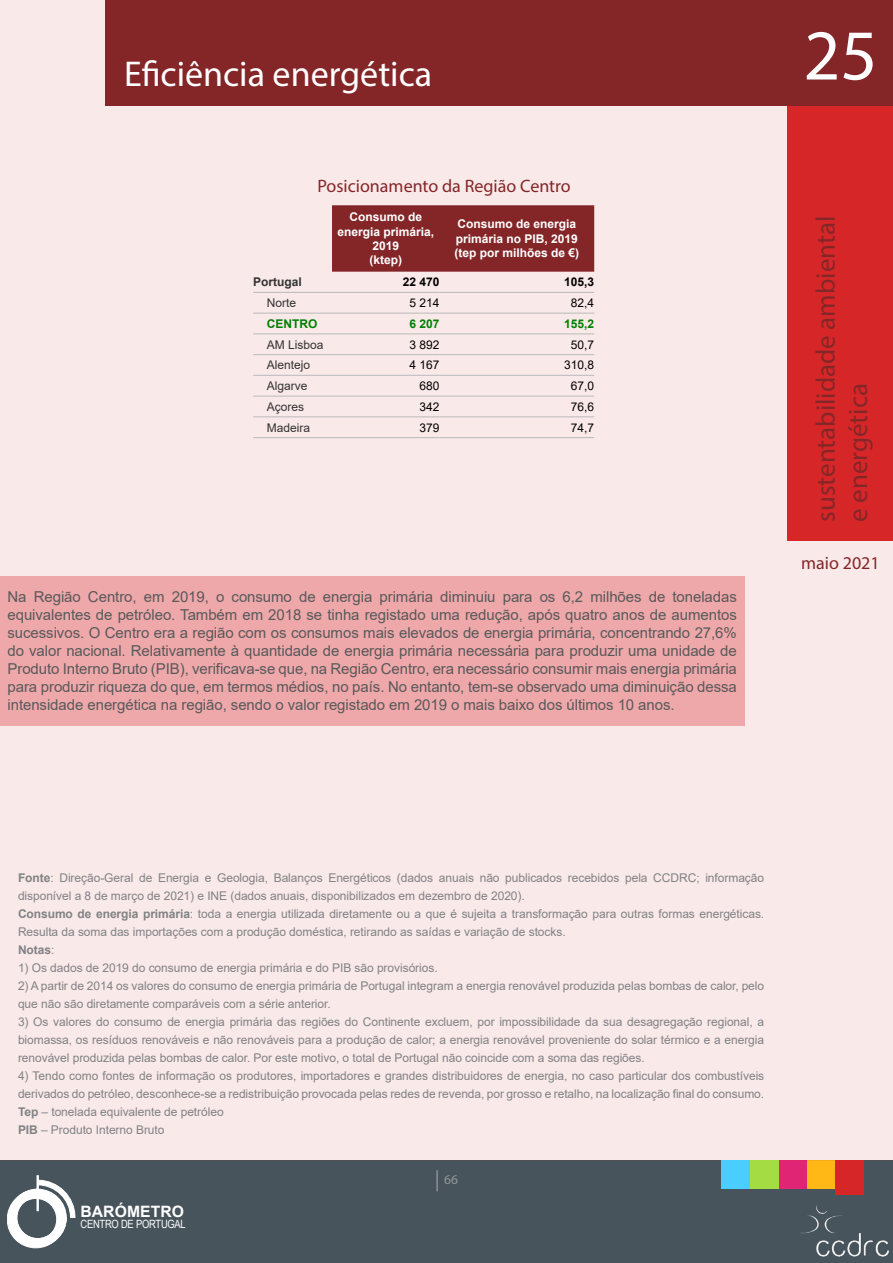
<style>
.page{position:relative;width:893px;height:1263px;background:#fff}
.page>*{position:absolute;margin:0;border:0;box-sizing:border-box;transform-origin:0 0}
.t1{font:72px "Myriad Pro";color:#fff}
.t2{font:36px "Myriad Pro";color:#fff}
.t3{font:27px/32.4px "Myriad Pro";color:#842628}
.t4{font:18px "Myriad Pro";color:#842628}
.t5{font:700 15.6px "Arial";letter-spacing:.005em;color:#fff}
.t6{font:15px/18px "Arial";letter-spacing:-.005em;color:#58595b;text-align:justify}
.t7{font:13.5px "Myriad Pro";color:#939598}
.t8{font:12px/18px "Arial";letter-spacing:-.005em;color:#808285}
.t9{font:700 12px/14.4px "Arial";color:#fff;text-align:center}
.t10{font:12px "Arial";color:#000}
.t11{font:12px "Arial";color:#333}
.t12{font:700 12px "Arial";color:#008000}
.t13{font:700 12px "Arial";color:#000}
.t14{font:700 12px "Arial";color:#333}
.t15{font:11.4px "Arial Narrow";letter-spacing:-.025em;color:#fff}
.s1{font-weight:700}
.s2{font-size:21px}
</style>
<div class="page">
<div style="left:0;top:1160px;width:893px;height:103px;background:#48545c"></div>
<div style="left:807px;top:1160px;width:29px;height:29px;background:#ffb816"></div>
<img style="left:801px;top:1205px;width:87px;height:52px">
<svg style="left:7px;top:1179px;width:69px;height:69px"></svg>
<div style="left:37px;top:1176px;width:1px;height:34px;border:1px solid #fff"></div>
<div style="left:778px;top:1160px;width:29px;height:29px;background:#e02574"></div>
<div style="left:836px;top:1160px;width:28px;height:35px;background:#d62628"></div>
<div style="left:0;top:0;width:893px;height:1160px;background:#fae9e9"></div>
<div style="left:750px;top:1160px;width:28px;height:29px;background:#a4dc43"></div>
<div style="left:722px;top:1160px;width:28px;height:29px;background:#4acdff"></div>
<div style="left:105px;top:0;width:788px;height:105px;background:#842628"></div>
<div style="left:788px;top:105px;width:105px;height:435px;background:#d62628"></div>
<div style="left:0;top:576px;width:744px;height:149px;background:#efa8a9"></div>
<div style="left:332px;top:205px;width:262px;height:67px;background:#842628"></div>
<hr style="left:253px;top:292px;width:79px;height:1px;background:#c0c0c0">
<hr style="left:332px;top:292px;width:107px;height:1px;background:#c0c0c0">
<hr style="left:439px;top:292px;width:155px;height:1px;background:#c0c0c0">
<hr style="left:253px;top:313px;width:79px;height:1px;background:#c0c0c0">
<hr style="left:332px;top:313px;width:107px;height:1px;background:#c0c0c0">
<hr style="left:439px;top:313px;width:155px;height:1px;background:#c0c0c0">
<hr style="left:253px;top:333px;width:79px;height:1px;background:#c0c0c0">
<hr style="left:332px;top:333px;width:107px;height:1px;background:#c0c0c0">
<hr style="left:439px;top:333px;width:155px;height:1px;background:#c0c0c0">
<hr style="left:253px;top:354px;width:79px;height:1px;background:#c0c0c0">
<hr style="left:332px;top:354px;width:107px;height:1px;background:#c0c0c0">
<hr style="left:439px;top:354px;width:155px;height:1px;background:#c0c0c0">
<hr style="left:253px;top:375px;width:79px;height:1px;background:#c0c0c0">
<hr style="left:332px;top:375px;width:107px;height:1px;background:#c0c0c0">
<hr style="left:439px;top:375px;width:155px;height:1px;background:#c0c0c0">
<hr style="left:253px;top:395px;width:79px;height:2px;background:#c0c0c0">
<hr style="left:332px;top:395px;width:107px;height:2px;background:#c0c0c0">
<hr style="left:439px;top:395px;width:155px;height:2px;background:#c0c0c0">
<hr style="left:253px;top:416px;width:79px;height:1px;background:#c0c0c0">
<hr style="left:332px;top:416px;width:107px;height:1px;background:#c0c0c0">
<hr style="left:439px;top:416px;width:155px;height:1px;background:#c0c0c0">
<hr style="left:253px;top:437px;width:79px;height:1px;background:#c0c0c0">
<hr style="left:332px;top:437px;width:107px;height:1px;background:#c0c0c0">
<hr style="left:439px;top:437px;width:155px;height:1px;background:#c0c0c0">
<h2 class="t2" style="left:124px;top:52px;width:310px">Eficiência energética</h2>
<h3 class="t4" style="left:317px;top:175px;width:255px">Posicionamento da Região Centro</h3>
<p class="t9" style="left:337px;top:210px;width:98px">Consumo de energia primária,<br>2019<br>(ktep)</p>
<p class="t9" style="left:454px;top:217px;width:126px;text-align:left">Consumo de energia primária no PIB, 2019 (tep por milhões de €)</p>
<p class="t14" style="left:253px;top:274px;width:50px">Portugal</p>
<p class="t13" style="left:403px;top:274px;width:38px">22 470</p>
<p class="t13" style="left:564px;top:274px;width:32px">105,3</p>
<p class="t11" style="left:267px;top:295px;width:31px">Norte</p>
<p class="t10" style="left:409px;top:295px;width:32px">5 214</p>
<p class="t10" style="left:571px;top:295px;width:25px">82,4</p>
<p class="t12" style="left:267px;top:315px;width:52px">CENTRO</p>
<p class="t12" style="left:409px;top:315px;width:32px">6 207</p>
<p class="t12" style="left:564px;top:315px;width:32px">155,2</p>
<p class="t11" style="left:267px;top:336px;width:58px">AM Lisboa</p>
<p class="t10" style="left:409px;top:336px;width:32px">3 892</p>
<p class="t10" style="left:571px;top:336px;width:25px">50,7</p>
<p class="t11" style="left:267px;top:357px;width:45px">Alentejo</p>
<p class="t10" style="left:409px;top:357px;width:32px">4 167</p>
<p class="t10" style="left:564px;top:357px;width:32px">310,8</p>
<p class="t11" style="left:267px;top:378px;width:42px">Algarve</p>
<p class="t10" style="left:419px;top:378px;width:22px">680</p>
<p class="t10" style="left:571px;top:378px;width:25px">67,0</p>
<p class="t11" style="left:267px;top:398px;width:39px">Açores</p>
<p class="t10" style="left:419px;top:398px;width:22px">342</p>
<p class="t10" style="left:571px;top:398px;width:25px">76,6</p>
<p class="t11" style="left:267px;top:419px;width:45px">Madeira</p>
<p class="t10" style="left:419px;top:419px;width:22px">379</p>
<p class="t10" style="left:571px;top:419px;width:25px">74,7</p>
<p class="t6" style="left:8px;top:588px;width:731px">Na Região Centro, em 2019, o consumo de energia primária diminuiu para os 6,2 milhões de toneladas equivalentes de petróleo. Também em 2018 se tinha registado uma redução, após quatro anos de aumentos sucessivos. O Centro era a região com os consumos mais elevados de energia primária, concentrando 27,6% do valor nacional. Relativamente à quantidade de energia primária necessária para produzir uma unidade de Produto Interno Bruto (PIB), verificava-se que, na Região Centro, era necessário consumir mais energia primária para produzir riqueza do que, em termos médios, no país. No entanto, tem-se observado uma diminuição dessa intensidade energética na região, sendo o valor registado em 2019 o mais baixo dos últimos 10 anos.</p>
<h1 class="t1" style="left:803px;top:11px;width:75px">25</h1>
<h3 class="t3" style="left:809px;top:522px;width:308px;rotate:-90deg">sustentabilidade ambiental e energética</h3>
<h3 class="t4" style="left:801px;top:551px;width:80px">maio 2021</h3>
<p class="t8" style="left:18px;top:869px;width:748px"><span class="s1">Fonte</span>: Direção-Geral de Energia e Geologia, Balanços Energéticos (dados anuais não publicados recebidos pela CCDRC; informação disponível a 8 de março de 2021) e INE (dados anuais, disponibilizados em dezembro de 2020).<br><span class="s1">Consumo de energia primária</span>: toda a energia utilizada diretamente ou a que é sujeita a transformação para outras formas energéticas.<br>Resulta da soma das importações com a produção doméstica, retirando as saídas e variação de stocks.<br><span class="s1">Notas</span>:</p>
<p class="t8" style="left:18px;top:959px;width:421px">1) Os dados de 2019 do consumo de energia primária e do PIB são provisórios.</p>
<p class="t8" style="left:18px;top:977px;width:748px">2) A partir de 2014 os valores do consumo de energia primária de Portugal integram a energia renovável produzida pelas bombas de calor, pelo que não são diretamente comparáveis com a série anterior.</p>
<p class="t8" style="left:18px;top:1013px;width:748px;text-align:justify">3) Os valores do consumo de energia primária das regiões do Continente excluem, por impossibilidade da sua desagregação regional, a biomassa, os resíduos renováveis e não renováveis para a produção de calor; a energia renovável proveniente do solar térmico e a energia renovável produzida pelas bombas de calor. Por este motivo, o total de Portugal não coincide com a soma das regiões.</p>
<p class="t8" style="left:18px;top:1067px;width:748px">4) Tendo como fontes de informação os produtores, importadores e grandes distribuidores de energia, no caso particular dos combustíveis derivados do petróleo, desconhece-se a redistribuição provocada pelas redes de revenda, por grosso e retalho, na localização final do consumo.<br><span class="s1">Tep</span> – tonelada equivalente de petróleo<br><span class="s1">PIB</span> – Produto Interno Bruto</p>
<h3 class="t5" style="left:81px;top:1200px;width:105px">BARÓMETRO</h3>
<p class="t15" style="left:81px;top:1215px;width:107px">CENTRO DE PORTUGAL</p>
<p class="t7" style="left:435px;top:1171px;width:25px"><span class="s2">|</span> 66</p>
</div>
